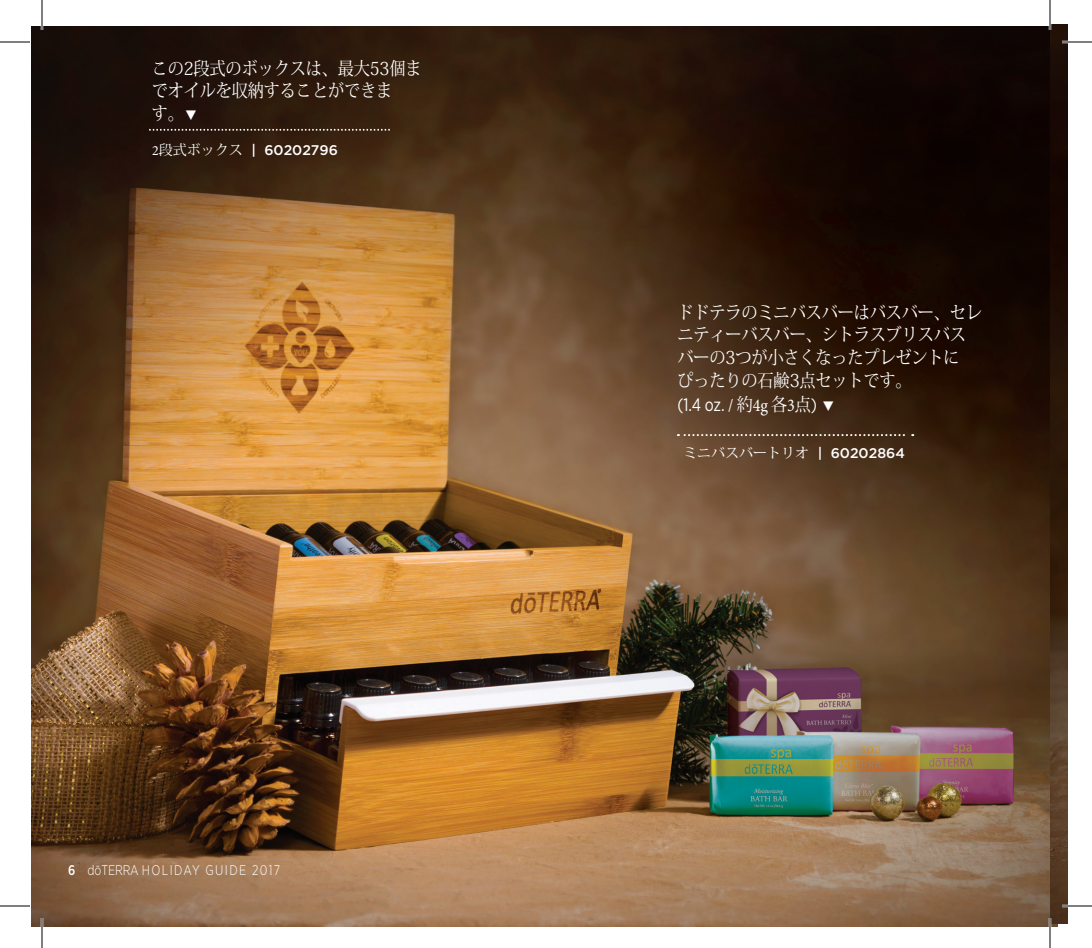
<style>
.page{position:relative;width:1092px;height:948px;background:#fff}
.page>*{position:absolute;margin:0;border:0;box-sizing:border-box;transform-origin:0 0}
.t1{font:18px/22.8px "Koz Min Pr 6 N";letter-spacing:-.01em;color:#fff;scale:.9 1}
.t2{font:18px "Gotham Narrow";color:#fff;scale:.9 1}
.t3{font:300 14px "Gotham Narrow";letter-spacing:.11em;color:#fff;scale:.9 1}
.t4{font:14px "Koz Min Pr 6 N";color:#fff}
.t5{font:500 14px "Gotham";color:#fff}
.s1{font-family:"Minion Pro";font-weight:400}
.s2{font-family:"Koz Min Pr 6 N";font-weight:400}
.s3{font-weight:500}
.s4{font-family:"Minion Pro"}
.s5{font-family:"Koz Min Pr 6 N"}
.s6{font-family:"Gotham";font-weight:500}
</style>
<div class="page">
<img style="left:32px;top:26px;width:1026px;height:900px">
<img style="left:1050px;top:24px;width:18px;height:900px">
<svg style="left:685px;top:434px;width:228px;height:2px"></svg>
<hr style="left:1062px;top:41px;width:30px;height:2px;background:#fff">
<hr style="left:1062px;top:905px;width:30px;height:2px;background:#fff">
<hr style="left:41px;top:0;width:2px;height:30px;background:#fff">
<hr style="left:41px;top:918px;width:2px;height:30px;background:#fff">
<hr style="left:1049px;top:0;width:2px;height:30px;background:#fff">
<hr style="left:1049px;top:918px;width:2px;height:30px;background:#fff">
<hr style="left:0;top:42px;width:30px;height:1px;background:#000">
<hr style="left:1062px;top:42px;width:30px;height:1px;background:#000">
<hr style="left:0;top:906px;width:30px;height:1px;background:#000">
<hr style="left:1062px;top:906px;width:30px;height:1px;background:#000">
<hr style="left:42px;top:0;width:1px;height:30px;background:#000">
<hr style="left:42px;top:918px;width:1px;height:30px;background:#000">
<hr style="left:1050px;top:0;width:1px;height:30px;background:#000">
<hr style="left:1050px;top:918px;width:1px;height:30px;background:#000">
<svg style="left:150px;top:129px;width:240px;height:2px"></svg>
<svg style="left:823px;top:401px;width:11px;height:10px"></svg>
<svg style="left:186px;top:110px;width:10px;height:10px"></svg>
<p class="t1" style="left:152px;top:58px;width:301px">この2段式のボックスは、最大53個までオイルを収納することができま<br>す。</p>
<p class="t5" style="left:152px;top:141px;width:187px"><span class="s1">2</span><span class="s2">段式ボックス</span> | 60202796</p>
<p class="t3" style="left:68px;top:862px;width:237px"><span class="s3">6</span> dōTERRA HOLIDAY GUIDE 2017</p>
<p class="t1" style="left:678px;top:302px;width:340px">ドドテラのミニバスバーはバスバー、セレニティーバスバー、シトラスブリスバスバーの3つが小さくなったプレゼントに<br>ぴったりの石鹸3点セットです。</p>
<p class="t2" style="left:678px;top:393px;width:156px">(1.4 oz. <span class="s4">/</span> <span class="s5">約</span><span class="s4">4g</span> <span class="s5">各</span><span class="s4">3</span><span class="s5">点</span>)</p>
<p class="t4" style="left:683px;top:445px;width:223px">ミニバスバートリオ <span class="s6">| 60202864</span></p>
</div>
